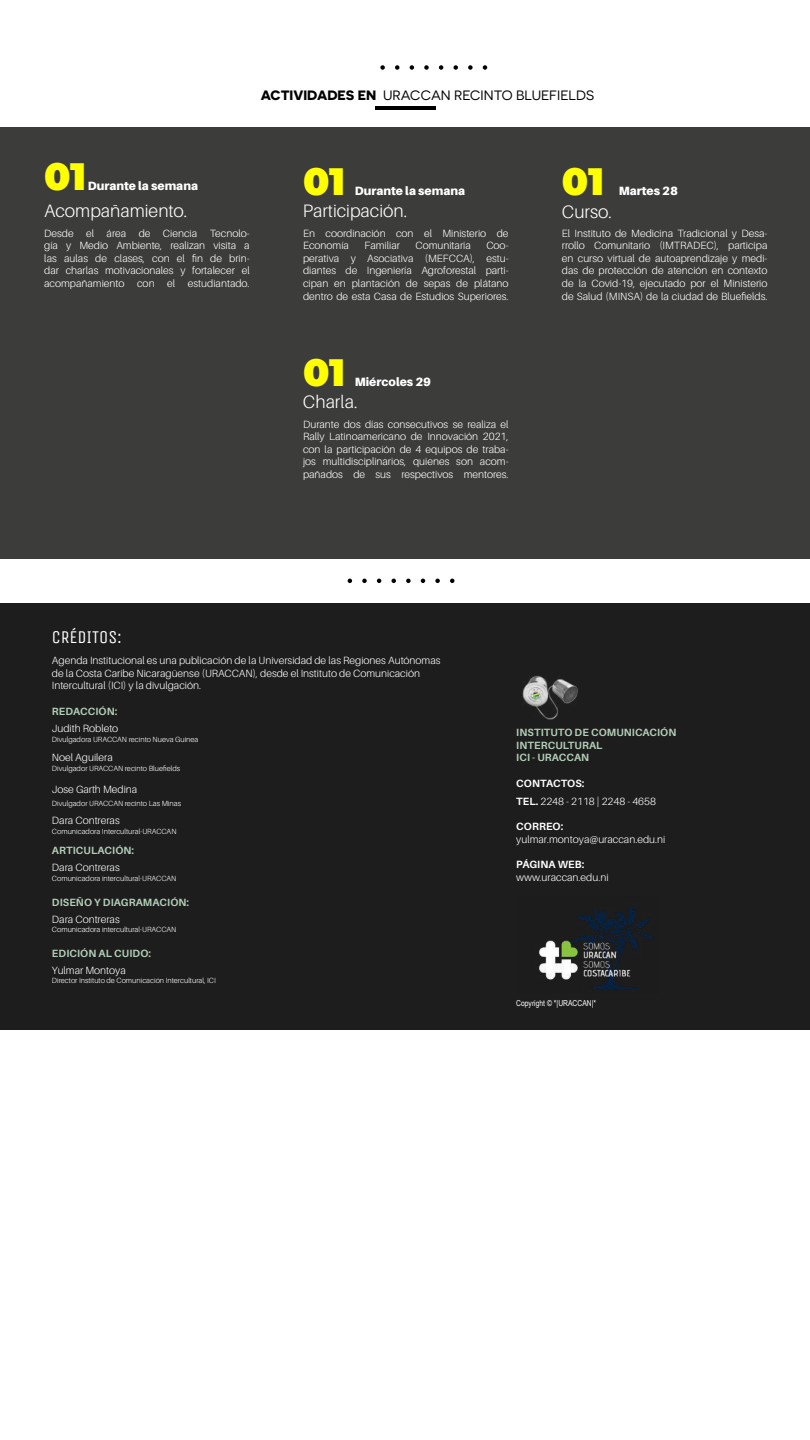
<style>
.page{position:relative;width:810px;height:1440px;background:#fff}
.page>*{position:absolute;margin:0;border:0;box-sizing:border-box;transform-origin:0 0}
.t1{font:900 38.25px "Montserrat";letter-spacing:-.01em;color:#ff0}
.t2{font:300 18px "Aileron";color:#fff}
.t3{font:18px "Unica One";color:#fff}
.t4{font:13.58px "Novecentosanswide";color:#000}
.t5{font:900 12px "Aileron";color:#fff}
.t6{font:300 10.5px/12.6px "Aileron";color:#fff;text-align:justify}
.t7{font:700 10.5px/12.6px "Aileron";letter-spacing:.01em;color:#b2ceb8}
.t8{font:700 10.5px "Aileron";letter-spacing:.01em;color:#fff}
.t9{font:8.25px "Arial Narrow";color:#fff}
.t10{font:300 7.5px "Aileron";color:#fff}
.s1{font-weight:700}
</style>
<div class="page">
<svg style="left:348px;top:579px;width:4px;height:4px"></svg>
<svg style="left:377px;top:579px;width:4px;height:4px"></svg>
<svg style="left:406px;top:579px;width:5px;height:4px"></svg>
<svg style="left:435px;top:579px;width:5px;height:4px"></svg>
<svg style="left:362px;top:579px;width:5px;height:4px"></svg>
<svg style="left:392px;top:579px;width:4px;height:4px"></svg>
<svg style="left:421px;top:579px;width:4px;height:4px"></svg>
<svg style="left:450px;top:579px;width:4px;height:4px"></svg>
<div style="left:0;top:603px;width:810px;height:427px;background:#1d1d1d"></div>
<img style="left:522px;top:676px;width:56px;height:43px">
<img style="left:539px;top:906px;width:115px;height:84px">
<svg style="left:380px;top:65px;width:5px;height:5px"></svg>
<svg style="left:410px;top:65px;width:4px;height:5px"></svg>
<svg style="left:439px;top:65px;width:4px;height:5px"></svg>
<svg style="left:468px;top:65px;width:5px;height:5px"></svg>
<svg style="left:395px;top:65px;width:4px;height:5px"></svg>
<svg style="left:424px;top:65px;width:5px;height:5px"></svg>
<svg style="left:453px;top:65px;width:5px;height:5px"></svg>
<svg style="left:483px;top:65px;width:4px;height:5px"></svg>
<hr style="left:375px;top:106px;width:61px;height:4px;background:#000">
<div style="left:0;top:127px;width:810px;height:432px;background:#3c3c3b"></div>
<p class="t4" style="left:261px;top:88px;width:335px"><span class="s1">ACTIVIDADES EN</span> URACCAN RECINTO BLUEFIELDS</p>
<h1 class="t1" style="left:44px;top:147px;width:44px">01</h1>
<h1 class="t1" style="left:303px;top:153px;width:44px">01</h1>
<p class="t5" style="left:88px;top:179px;width:112px">Durante la semana</p>
<p class="t5" style="left:355px;top:184px;width:112px">Durante la semana</p>
<h1 class="t1" style="left:562px;top:153px;width:44px">01</h1>
<p class="t5" style="left:619px;top:184px;width:61px">Martes 28</p>
<h2 class="t2" style="left:44px;top:201px;width:145px">Acompañamiento.</h2>
<h2 class="t2" style="left:303px;top:201px;width:106px">Participación.</h2>
<h2 class="t2" style="left:562px;top:202px;width:52px">Curso.</h2>
<p class="t6" style="left:44px;top:227px;width:207px">Desde el área de Ciencia Tecnolo&shy;gía y Medio Ambiente, realizan visita a las aulas de clases, con el fin de brin&shy;dar charlas motivacionales y fortalecer el acompañamiento con el estudiantado.</p>
<p class="t6" style="left:303px;top:227px;width:207px">En coordinación con el Ministerio de<br>Economía</p>
<p class="t6" style="left:365px;top:239px;width:37px">Familiar</p>
<p class="t6" style="left:415px;top:239px;width:57px">Comunitaria</p>
<p class="t6" style="left:303px;top:239px;width:207px;text-indent:183px">Coo&shy;perativa y Asociativa (MEFCCA), estu&shy;diantes de Ingeniería Agroforestal parti&shy;cipan en plantación de sepas de plátano dentro de esta Casa de Estudios Superiores.</p>
<h1 class="t1" style="left:303px;top:343px;width:44px">01</h1>
<p class="t5" style="left:355px;top:375px;width:78px">Miércoles 29</p>
<h2 class="t2" style="left:303px;top:392px;width:56px">Charla.</h2>
<p class="t6" style="left:303px;top:418px;width:207px">Durante dos días consecutivos se realiza el Rally Latinoamericano de Innovación 2021, con la participación de 4 equipos de traba&shy;jos multidisciplinarios, quienes son acom&shy;pañados de sus respectivos mentores.</p>
<p class="t6" style="left:562px;top:227px;width:207px">El Instituto de Medicina Tradicional y Desa&shy;rrollo Comunitario (IMTRADEC), participa en curso virtual de autoaprendizaje y medi&shy;das de protección de atención en contexto de la Covid-19, ejecutado por el Ministerio de Salud (MINSA) de la ciudad de Bluefields.</p>
<h2 class="t3" style="left:52px;top:626px;width:72px">CRÉDITOS:</h2>
<p class="t6" style="left:52px;top:654px;width:390px;text-align:left">Agenda Institucional es una publicación de la Universidad de las Regiones Autónomas de la Costa Caribe Nicaragüense (URACCAN), desde el Instituto de Comunicación<br>Intercultural (ICI) y la divulgación.</p>
<p class="t6" style="left:52px;top:722px;width:68px">Judith Robleto</p>
<p class="t7" style="left:52px;top:705px;width:67px">REDACCIÓN:</p>
<p class="t10" style="left:52px;top:735px;width:148px">Divulgadora URACCAN recinto Nueva Guinea</p>
<p class="t6" style="left:52px;top:751px;width:62px">Noel Aguilera</p>
<p class="t6" style="left:52px;top:783px;width:87px">Jose Garth Medina</p>
<p class="t10" style="left:52px;top:764px;width:130px">Divulgador URACCAN recinto Bluefields</p>
<p class="t10" style="left:52px;top:799px;width:131px">Divulgador URACCAN recinto Las Minas</p>
<p class="t6" style="left:52px;top:815px;width:69px">Dara Contreras</p>
<p class="t10" style="left:52px;top:827px;width:126px">Comunicadora Intercultural-URACCAN</p>
<p class="t7" style="left:52px;top:844px;width:84px">ARTICULACIÓN:</p>
<p class="t6" style="left:52px;top:861px;width:69px">Dara Contreras</p>
<p class="t10" style="left:52px;top:874px;width:126px">Comunicadora intercultural-URACCAN</p>
<p class="t7" style="left:52px;top:896px;width:139px">DISEÑO Y DIAGRAMACIÓN:</p>
<p class="t6" style="left:52px;top:913px;width:69px">Dara Contreras</p>
<p class="t10" style="left:52px;top:926px;width:126px">Comunicadora intercultural-URACCAN</p>
<p class="t7" style="left:52px;top:947px;width:101px">EDICIÓN AL CUIDO:</p>
<p class="t6" style="left:52px;top:964px;width:75px">Yulmar Montoya</p>
<p class="t10" style="left:52px;top:977px;width:165px">Director Instituto de Comunicación Intercultural, ICI</p>
<p class="t7" style="left:516px;top:726px;width:162px">INSTITUTO DE COMUNICACIÓN<br>INTERCULTURAL<br>ICI - URACCAN</p>
<p class="t6" style="left:516px;top:774px;width:141px;line-height:18px"><span class="s1">CONTACTOS:<br>TEL.</span> 2248 - 2118 | 2248 - 4658</p>
<p class="t8" style="left:516px;top:821px;width:48px">CORREO:</p>
<p class="t6" style="left:516px;top:833px;width:151px">yulmar.montoya@uraccan.edu.ni</p>
<p class="t8" style="left:516px;top:858px;width:70px">PÁGINA WEB:</p>
<p class="t6" style="left:516px;top:871px;width:94px">www.uraccan.edu.ni</p>
<p class="t9" style="left:516px;top:997px;width:81px">Copyright © *|URACCAN|*</p>
</div>
